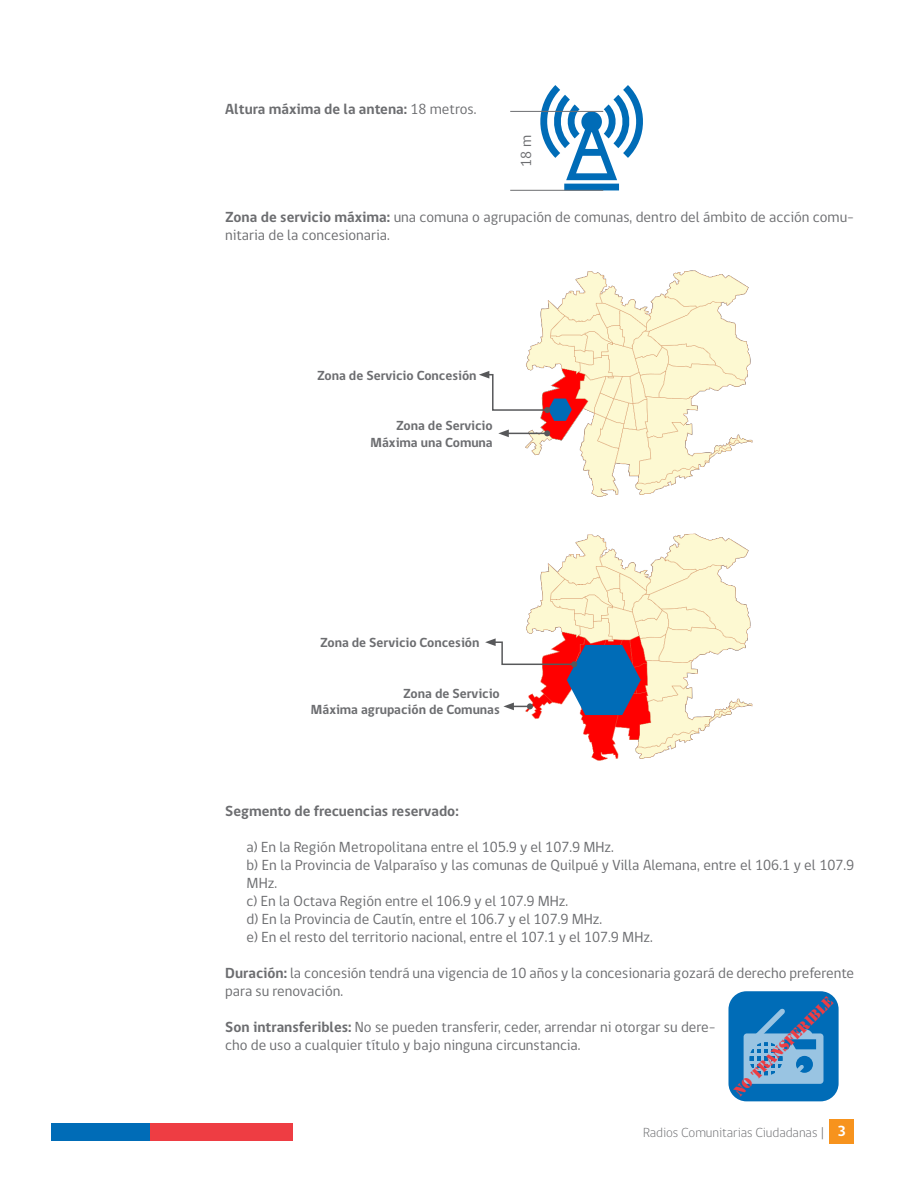
<style>
.page{position:relative;width:918px;height:1188px;background:#fff}
.page>*{position:absolute;margin:0;border:0;box-sizing:border-box;transform-origin:0 0}
.t1{font:15px/18px "gob CL";color:#6c6d70}
.t2{font:700 15px "gob CL";color:#6c6d70}
.t3{font:700 13.5px "gob CL";color:#6c6d70}
.t4{font:300 13.5px "gob CL";color:#6c6d70}
.t5{font:13.5px "Stencil Std";color:#ee3d43}
.s1{font-weight:400}
.s2{font-weight:700}
.s3{font-weight:700;font-size:15px;color:#fff}
</style>
<div class="page">
<div style="left:829px;top:1119px;width:25px;height:25px;background:#f7931d"></div>
<div style="left:51px;top:1123px;width:99px;height:18px;background:#006cb7"></div>
<div style="left:150px;top:1123px;width:142px;height:18px;background:#ee3d43"></div>
<svg style="left:535px;top:85px;width:108px;height:105px"></svg>
<hr style="left:510px;top:111px;width:93px;height:1px;background:#6c6d70">
<hr style="left:510px;top:190px;width:93px;height:1px;background:#6c6d70">
<img style="left:516px;top:270px;width:237px;height:227px">
<svg style="left:479px;top:371px;width:93px;height:50px"></svg>
<hr style="left:507px;top:433px;width:40px;height:1px;background:#57585a">
<svg style="left:544px;top:430px;width:6px;height:6px"></svg>
<svg style="left:498px;top:430px;width:11px;height:7px"></svg>
<img style="left:526px;top:533px;width:227px;height:228px">
<svg style="left:485px;top:638px;width:156px;height:77px"></svg>
<div style="left:728px;top:991px;width:111px;height:110px;background:#006cb7;border-radius:18px"></div>
<svg style="left:744px;top:1008px;width:79px;height:76px"></svg>
<hr style="left:754px;top:1041px;width:2px;height:35px;background:#fff">
<hr style="left:761px;top:1041px;width:3px;height:35px;background:#fff">
<hr style="left:769px;top:1041px;width:2px;height:35px;background:#fff">
<hr style="left:776px;top:1041px;width:2px;height:35px;background:#fff">
<hr style="left:748px;top:1046px;width:35px;height:3px;background:#fff">
<hr style="left:748px;top:1054px;width:35px;height:2px;background:#fff">
<hr style="left:748px;top:1061px;width:35px;height:2px;background:#fff">
<hr style="left:748px;top:1068px;width:35px;height:3px;background:#fff">
<p class="t2" style="left:225px;top:99px;width:253px">Altura máxima de la antena: <span class="s1">18 metros.</span></p>
<p class="t1" style="left:518px;top:167px;width:33px;rotate:-90deg">18 m</p>
<p class="t1" style="left:225px;top:209px;width:630px"><span class="s2">Zona de servicio máxima:</span> una comuna o agrupación de comunas, dentro del ámbito de acción comu&shy;nitaria de la concesionaria.</p>
<p class="t3" style="left:317px;top:366px;width:161px">Zona de Servicio Concesión</p>
<p class="t3" style="left:396px;top:417px;width:98px">Zona de Servicio</p>
<p class="t3" style="left:371px;top:433px;width:124px">Máxima una Comuna</p>
<p class="t3" style="left:320px;top:634px;width:161px">Zona de Servicio Concesión</p>
<p class="t3" style="left:403px;top:684px;width:98px">Zona de Servicio</p>
<p class="t3" style="left:311px;top:700px;width:190px">Máxima agrupación de Comunas</p>
<p class="t2" style="left:225px;top:801px;width:235px">Segmento de frecuencias reservado:</p>
<p class="t1" style="left:247px;top:839px;width:369px">a) En la Región Metropolitana entre el 105.9 y el 107.9 MHz.</p>
<p class="t1" style="left:247px;top:857px;width:609px">b) En la Provincia de Valparaíso y las comunas de Quilpué y Villa Alemana, entre el 106.1 y el 107.9<br>MHz.</p>
<p class="t1" style="left:247px;top:893px;width:323px">c) En la Octava Región entre el 106.9 y el 107.9 MHz.</p>
<p class="t1" style="left:247px;top:911px;width:357px">d) En la Provincia de Cautín, entre el 106.7 y el 107.9 MHz.</p>
<p class="t1" style="left:247px;top:929px;width:408px">e) En el resto del territorio nacional, entre el 107.1 y el 107.9 MHz.</p>
<p class="t1" style="left:225px;top:965px;width:630px"><span class="s2">Duración:</span> la concesión tendrá una vigencia de 10 años y la concesionaria gozará de derecho preferente para su renovación.</p>
<p class="t1" style="left:225px;top:1019px;width:492px"><span class="s2">Son intransferibles:</span> No se pueden transferir, ceder, arrendar ni otorgar su dere&shy;cho de uso a cualquier título y bajo ninguna circunstancia.</p>
<p class="t5" style="left:730px;top:1087px;width:134px;rotate:-45deg">NO TRANSFERIBLE</p>
<p class="t4" style="left:643px;top:1123px;width:205px">Radios Comunitarias Ciudadanas | <span class="s3">3</span></p>
</div>
